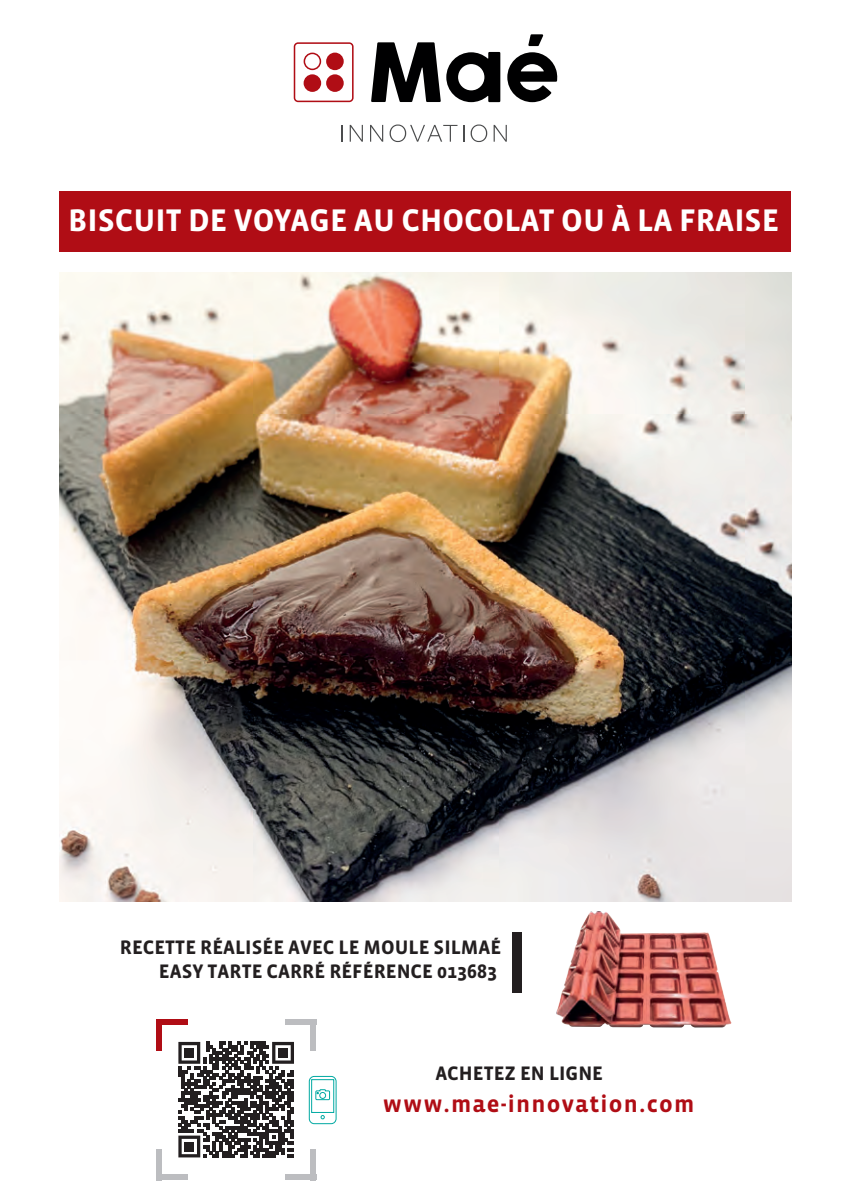
<style>
.page{position:relative;width:851px;height:1202px;background:#fff}
.page>*{position:absolute;margin:0;border:0;box-sizing:border-box;transform-origin:0 0}
.t1{font:700 32px "Vista Sans";color:#fff}
.t2{font:700 24px "Vista Sans";letter-spacing:.05em;color:#b00d15}
.t3{font:700 20px/24px "Vista Sans";color:#231f20;text-align:right}
</style>
<div class="page">
<div style="left:60px;top:191px;width:731px;height:60px;background:#b00d15"></div>
<div style="left:156px;top:1149px;width:6px;height:31px;background:#bcbdc0"></div>
<div style="left:156px;top:1174px;width:31px;height:6px;background:#bcbdc0"></div>
<div style="left:156px;top:1019px;width:31px;height:6px;background:#b00d15"></div>
<div style="left:156px;top:1019px;width:6px;height:31px;background:#b00d15"></div>
<div style="left:310px;top:1149px;width:6px;height:31px;background:#bcbdc0"></div>
<div style="left:285px;top:1174px;width:31px;height:6px;background:#bcbdc0"></div>
<div style="left:285px;top:1019px;width:31px;height:6px;background:#bcbdc0"></div>
<div style="left:310px;top:1019px;width:6px;height:31px;background:#bcbdc0"></div>
<svg style="left:308px;top:1075px;width:29px;height:50px"></svg>
<svg style="left:371px;top:42px;width:69px;height:60px"></svg>
<svg style="left:446px;top:52px;width:54px;height:50px"></svg>
<svg style="left:507px;top:52px;width:50px;height:50px"></svg>
<svg style="left:528px;top:34px;width:15px;height:12px"></svg>
<svg style="left:294px;top:42px;width:59px;height:60px"></svg>
<svg style="left:341px;top:125px;width:1px;height:17px"></svg>
<svg style="left:349px;top:125px;width:14px;height:17px"></svg>
<svg style="left:370px;top:125px;width:13px;height:17px"></svg>
<svg style="left:389px;top:124px;width:68px;height:18px"></svg>
<svg style="left:463px;top:125px;width:1px;height:17px"></svg>
<svg style="left:470px;top:124px;width:17px;height:18px"></svg>
<svg style="left:493px;top:125px;width:13px;height:17px"></svg>
<img style="left:60px;top:272px;width:731px;height:629px">
<img style="left:556px;top:911px;width:175px;height:117px">
<div style="left:512px;top:932px;width:9px;height:60px;background:#231f20"></div>
<svg style="left:178px;top:1042px;width:116px;height:115px"></svg>
<div style="left:185px;top:1048px;width:9px;height:9px;background:#231f20"></div>
<div style="left:278px;top:1048px;width:10px;height:9px;background:#231f20"></div>
<div style="left:185px;top:1142px;width:9px;height:9px;background:#231f20"></div>
<h1 class="t1" style="left:68px;top:204px;width:712px">BISCUIT DE VOYAGE AU CHOCOLAT OU À LA FRAISE</h1>
<p class="t3" style="left:120px;top:936px;width:383px">RECETTE RÉALISÉE AVEC LE MOULE SILMAÉ<br>EASY TARTE CARRÉ RÉFÉRENCE 013683</p>
<p class="t3" style="left:435px;top:1062px;width:169px">ACHETEZ EN LIGNE</p>
<p class="t2" style="left:382px;top:1092px;width:313px">www.mae-innovation.com</p>
</div>
